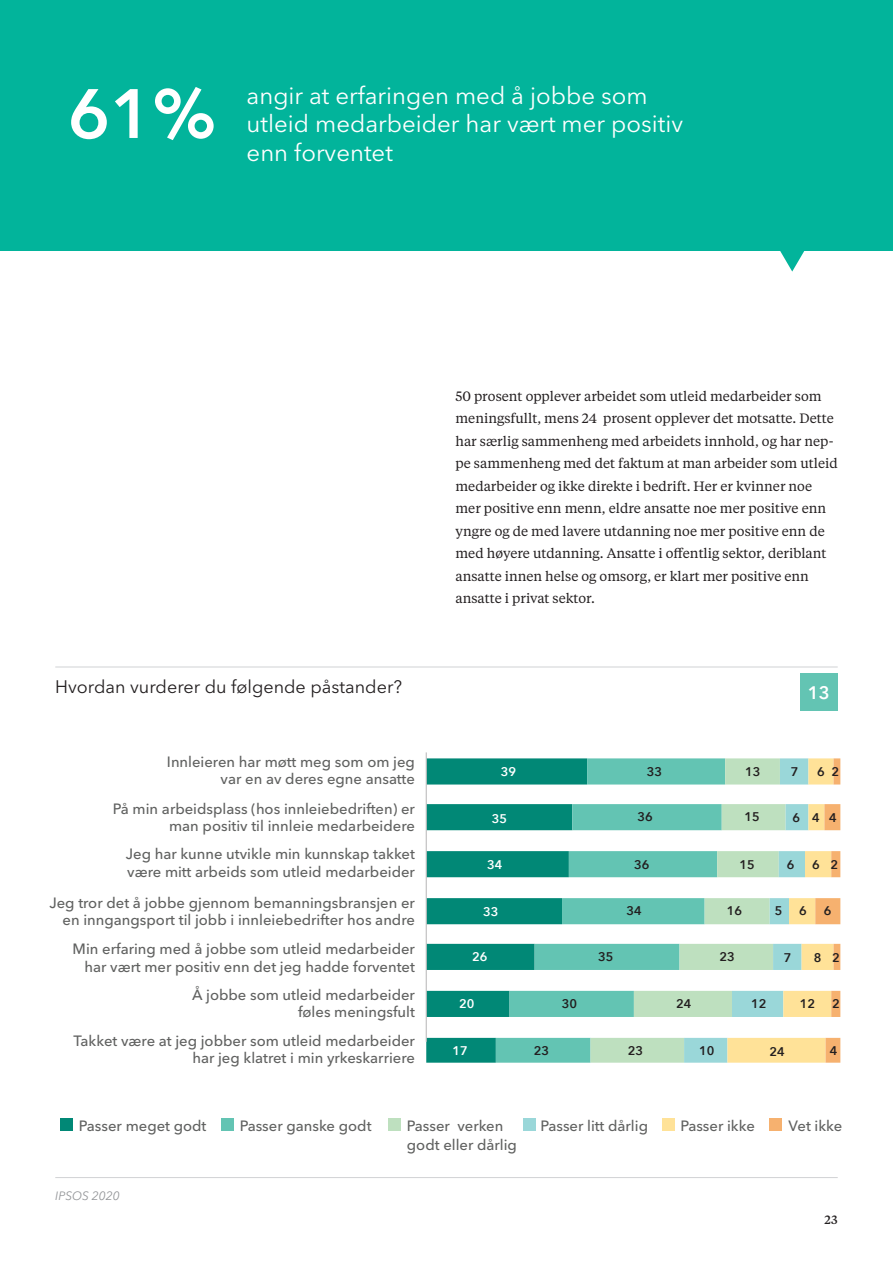
<style>
.page{position:relative;width:893px;height:1263px;background:#fff}
.page>*{position:absolute;margin:0;border:0;box-sizing:border-box;transform-origin:0 0}
.t1{font:600 69px "Avenir Next LT Pro";color:#fff}
.t2{font:24px/28.5px "Avenir Next LT Pro";color:#fff}
.t3{font:18px "Avenir Next LT Pro";color:#231f20}
.t4{font:600 18px "Avenir Next LT Pro";color:#fff}
.t5{font:500 14.85px/17.1px "Avenir Next LT Pro";color:#606160;text-align:right}
.t6{font:13.5px/22.5px "Tiempos Text";color:#231f20}
.t7{font:600 12.6px "Avenir Next";color:#231f20}
.t8{font:600 12.6px "Avenir Next";color:#fff}
.t9{font:italic 12px "Avenir Next LT Pro";color:#939598}
.t10{font:500 12px "Tiempos Text";color:#231f20}
</style>
<div class="page">
<div style="left:0;top:0;width:893px;height:251px;background:#02b49b"></div>
<svg style="left:780px;top:251px;width:25px;height:21px"></svg>
<hr style="left:55px;top:1177px;width:783px;height:1px;background:#d1d2d4">
<hr style="left:55px;top:667px;width:783px;height:1px;background:#d1d2d4">
<div style="left:800px;top:674px;width:38px;height:37px;background:#63c4b3"></div>
<svg style="left:426px;top:758px;width:70px;height:305px;fill:#018876"></svg>
<svg style="left:496px;top:758px;width:94px;height:305px"></svg>
<svg style="left:590px;top:758px;width:94px;height:305px"></svg>
<svg style="left:684px;top:758px;width:156px;height:305px"></svg>
<hr style="left:426px;top:752px;width:1px;height:290px;background:#c0bebf">
<div style="left:60px;top:1118px;width:12px;height:12px;background:#018876"></div>
<div style="left:221px;top:1118px;width:12px;height:12px;background:#63c4b3"></div>
<div style="left:388px;top:1118px;width:12px;height:12px;background:#bee0bf"></div>
<div style="left:523px;top:1118px;width:12px;height:12px;background:#9ad7d9"></div>
<div style="left:662px;top:1118px;width:12px;height:12px;background:#ffe298"></div>
<div style="left:769px;top:1118px;width:12px;height:12px;background:#f6b16f"></div>
<h1 class="t1" style="left:68px;top:72px;width:150px">61%</h1>
<h2 class="t2" style="left:247px;top:81px;width:438px">angir at erfaringen med å jobbe som utleid medarbeider har vært mer positiv enn forventet</h2>
<p class="t6" style="left:455px;top:384px;width:384px">50 prosent opplever arbeidet som utleid medarbeider som meningsfullt, mens 24 prosent opplever det motsatte. Dette har særlig sammenheng med arbeidets innhold, og har nep&shy;pe sammenheng med det faktum at man arbeider som utleid medarbeider og ikke direkte i bedrift. Her er kvinner noe mer positive enn menn, eldre ansatte noe mer positive enn yngre og de med lavere utdanning noe mer positive enn de med høyere utdanning. Ansatte i offentlig sektor, deriblant ansatte innen helse og omsorg, er klart mer positive enn ansatte i privat sektor.</p>
<p class="t3" style="left:55px;top:676px;width:348px">Hvordan vurderer du følgende påstander?</p>
<p class="t4" style="left:808px;top:682px;width:23px">13</p>
<p class="t5" style="left:167px;top:753px;width:249px">Innleieren har møtt meg som om jeg var en av deres egne ansatte</p>
<p class="t5" style="left:113px;top:800px;width:304px">På min arbeidsplass (hos innleiebedriften) er man positiv til innleie medarbeidere</p>
<p class="t5" style="left:126px;top:846px;width:291px;text-align:left">Jeg har kunne utvikle min kunnskap takket være mitt arbeids som utleid medarbeider</p>
<p class="t5" style="left:49px;top:894px;width:367px">Jeg tror det å jobbe gjennom bemanningsbransjen er en inngangsport til jobb i innleiebedrifter hos andre</p>
<p class="t5" style="left:73px;top:941px;width:344px">Min erfaring med å jobbe som utleid medarbeider har vært mer positiv enn det jeg hadde forventet</p>
<p class="t5" style="left:192px;top:986px;width:224px">Å jobbe som utleid medarbeider føles meningsfult</p>
<p class="t5" style="left:74px;top:1032px;width:343px">Takket være at jeg jobber som utleid medarbeider har jeg klatret i min yrkeskarriere</p>
<p class="t8" style="left:501px;top:761px;width:17px">39</p>
<p class="t7" style="left:647px;top:761px;width:17px">33</p>
<p class="t7" style="left:745px;top:761px;width:17px">13</p>
<p class="t7" style="left:791px;top:761px;width:9px">7</p>
<p class="t7" style="left:817px;top:761px;width:23px">6 2</p>
<p class="t8" style="left:492px;top:807px;width:17px">35</p>
<p class="t7" style="left:637px;top:806px;width:17px">36</p>
<p class="t7" style="left:744px;top:806px;width:17px">15</p>
<p class="t7" style="left:792px;top:806px;width:46px">6 44</p>
<p class="t8" style="left:487px;top:853px;width:17px">34</p>
<p class="t7" style="left:634px;top:854px;width:17px">36</p>
<p class="t7" style="left:739px;top:854px;width:17px">15</p>
<p class="t7" style="left:787px;top:854px;width:9px">6</p>
<p class="t7" style="left:812px;top:854px;width:27px">6 2</p>
<p class="t8" style="left:483px;top:900px;width:17px">33</p>
<p class="t7" style="left:626px;top:900px;width:17px">34</p>
<p class="t7" style="left:727px;top:900px;width:17px">16</p>
<p class="t7" style="left:775px;top:900px;width:9px">5</p>
<p class="t7" style="left:799px;top:900px;width:9px">6</p>
<p class="t7" style="left:824px;top:900px;width:9px">6</p>
<p class="t8" style="left:472px;top:946px;width:17px">26</p>
<p class="t7" style="left:598px;top:946px;width:17px">35</p>
<p class="t7" style="left:720px;top:946px;width:17px">23</p>
<p class="t7" style="left:784px;top:946px;width:9px">7</p>
<p class="t7" style="left:814px;top:946px;width:27px">8 2</p>
<p class="t8" style="left:459px;top:993px;width:17px">20</p>
<p class="t7" style="left:562px;top:993px;width:17px">30</p>
<p class="t7" style="left:676px;top:993px;width:17px">24</p>
<p class="t7" style="left:751px;top:993px;width:17px">12</p>
<p class="t7" style="left:800px;top:993px;width:17px">12</p>
<p class="t7" style="left:832px;top:993px;width:9px">2</p>
<p class="t8" style="left:452px;top:1040px;width:17px">17</p>
<p class="t7" style="left:534px;top:1040px;width:17px">23</p>
<p class="t7" style="left:628px;top:1040px;width:17px">23</p>
<p class="t7" style="left:699px;top:1040px;width:17px">10</p>
<p class="t7" style="left:769px;top:1041px;width:17px">24</p>
<p class="t7" style="left:830px;top:1040px;width:9px">4</p>
<p class="t5" style="left:79px;top:1117px;width:129px">Passer meget godt</p>
<p class="t5" style="left:240px;top:1117px;width:133px">Passer ganske godt</p>
<p class="t5" style="left:407px;top:1116px;width:112px;line-height:19.4px;text-align:left">Passer verken godt eller dårlig</p>
<p class="t5" style="left:540px;top:1117px;width:109px">Passer litt dårlig</p>
<p class="t5" style="left:680px;top:1117px;width:76px">Passer ikke</p>
<p class="t5" style="left:789px;top:1117px;width:55px">Vet ikke</p>
<p class="t9" style="left:55px;top:1188px;width:66px">IPSOS 2020</p>
<p class="t10" style="left:825px;top:1211px;width:15px">23</p>
</div>
